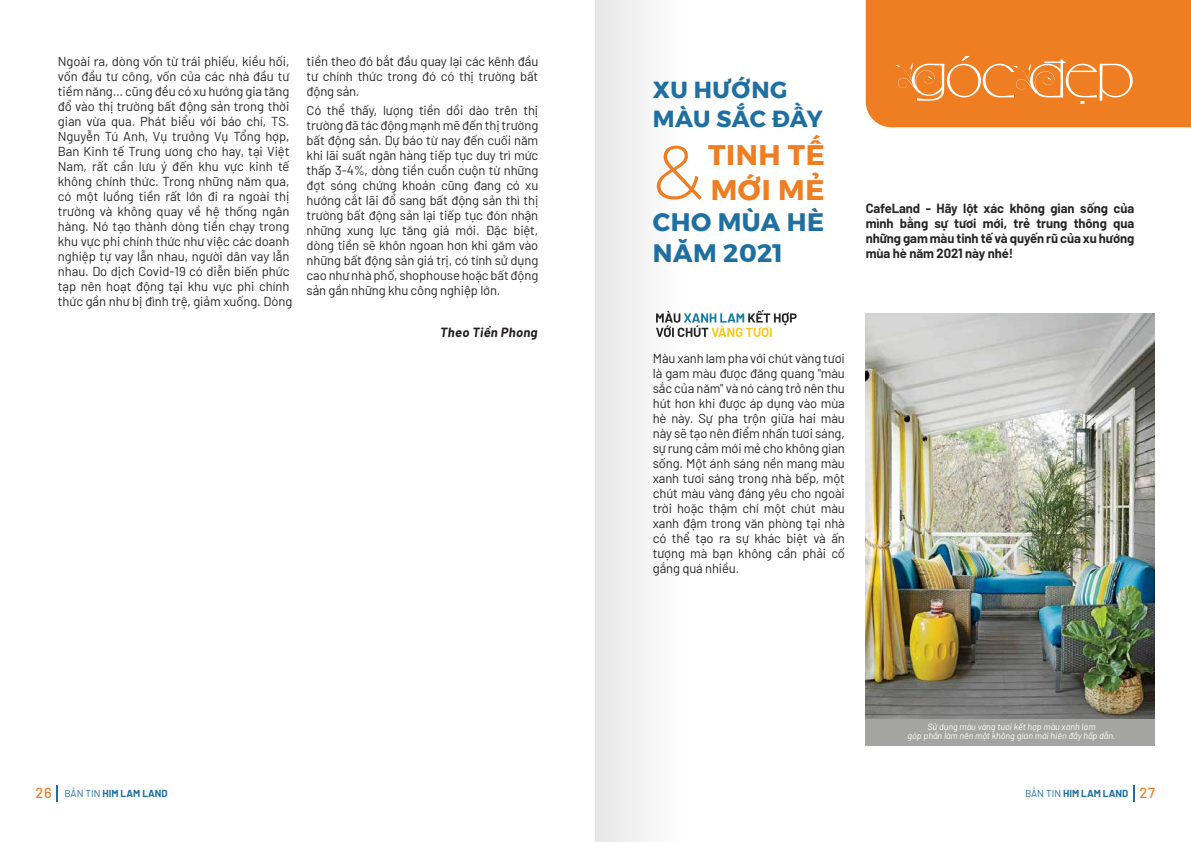
<style>
.page{position:relative;width:1191px;height:842px;background:#fff}
.page>*{position:absolute;margin:0;border:0;box-sizing:border-box;transform-origin:0 0}
.t1{font:300 75.9px "Montserrat";color:#ef7d22}
.t2{font:55.2px "UTM Camellia F";color:#fff}
.t3{font:700 28.3px "Montserrat";letter-spacing:.02em;color:#ef7d22}
.t4{font:700 25.2px/30.8px "Montserrat";letter-spacing:.02em;color:#1f6fa0}
.t5{font:700 23.2px/28.4px "Montserrat";letter-spacing:.02em;color:#1f6fa0}
.t6{font:13px/15px "Barlow";letter-spacing:-.005em;color:#262626;text-align:justify}
.t7{font:700 13px/15px "Barlow";letter-spacing:-.005em;color:#262626;text-align:justify}
.t8{font:italic 700 13px "Barlow";letter-spacing:.025em;color:#231f20}
.t9{font:700 10px "Barlow";color:#1e6fa0}
.t10{font:italic 9px/9.4px "Barlow";color:#fff;text-align:center}
.s1{font-weight:500;font-size:14.6px;color:#ef7d22}
.s2{font-weight:400}
</style>
<div class="page">
<div style="left:595px;top:0;width:89px;height:842px;background:#f2f2f2"></div>
<svg style="left:57px;top:785px;width:1px;height:16px"></svg>
<svg style="left:1133px;top:785px;width:1px;height:16px"></svg>
<div style="left:865px;top:0;width:326px;height:127px;background:#ef7d22"></div>
<svg style="left:656px;top:310px;width:140px;height:27px"></svg>
<div style="left:865px;top:718px;width:290px;height:27px;background:#a4a4a2"></div>
<img style="left:865px;top:313px;width:290px;height:405px">
<p class="t6" style="left:58px;top:53px;width:236px;text-align:left">Ngoài ra, dòng vốn từ trái phiếu, kiều hối, vốn đầu tư công, vốn của các nhà đầu tư tiềm năng… cũng đều có xu hướng gia tăng đổ vào thị trường bất động sản trong thời gian vừa qua. Phát biểu với báo chí, TS.<br>Nguyễn Tú Anh, Vụ trưởng Vụ Tổng hợp, Ban Kinh tế Trung ương cho hay, tại Việt Nam, rất cần lưu ý đến khu vực kinh tế không chính thức. Trong những năm qua, có một luồng tiền rất lớn đi ra ngoài thị trường và không quay về hệ thống ngân hàng. Nó tạo thành dòng tiền chạy trong khu vực phi chính thức như việc các doanh nghiệp tự vay lẫn nhau, người dân vay lẫn nhau. Do dịch Covid-19 có diễn biến phức tạp nên hoạt động tại khu vực phi chính thức gần như bị đình trệ, giảm xuống. Dòng</p>
<p class="t6" style="left:307px;top:53px;width:233px">tiền theo đó bắt đầu quay lại các kênh đầu tư chính thức trong đó có thị trường bất động sản.</p>
<p class="t6" style="left:307px;top:102px;width:233px">Có thể thấy, lượng tiền dồi dào trên thị trường đã tác động mạnh mẽ đến thị trường bất động sản. Dự báo từ nay đến cuối năm khi lãi suất ngân hàng tiếp tục duy trì mức thấp 3-4%, dòng tiền cuồn cuộn từ những đợt sóng chứng khoán cũng đang có xu hướng cắt lãi đổ sang bất động sản thì thị trường bất động sản lại tiếp tục đón nhận những xung lực tăng giá mới. Đặc biệt, dòng tiền sẽ khôn ngoan hơn khi găm vào những bất động sản giá trị, có tính sử dụng cao như nhà phố, shophouse hoặc bất động sản gần những khu công nghiệp lớn.</p>
<p class="t8" style="left:440px;top:323px;width:99px">Theo Tiền Phong</p>
<h3 class="t5" style="left:653px;top:76px;width:171px">XU HƯỚNG<br>MÀU SẮC ĐẦY</h3>
<h3 class="t3" style="left:708px;top:132px;width:118px">TINH TẾ</h3>
<h1 class="t1" style="left:653px;top:121px;width:51px">&amp;</h1>
<h3 class="t3" style="left:710px;top:168px;width:115px">MỚI MẺ</h3>
<h3 class="t4" style="left:653px;top:207px;width:173px">CHO MÙA HÈ<br>NĂM 2021</h3>
<h2 class="t2" style="left:911px;top:30px;width:224px">Góc Ðẹp</h2>
<p class="t7" style="left:865px;top:200px;width:270px">CafeLand - Hãy lột xác không gian sống của mình bằng sự tươi mới, trẻ trung thông qua những gam màu tinh tế và quyến rũ của xu hướng mùa hè năm 2021 này nhé!</p>
<p class="t6" style="left:653px;top:349px;width:194px">Màu xanh lam pha với chút vàng tươi là gam màu được đăng quang "màu sắc của năm" và nó càng trở nên thu hút hơn khi được áp dụng vào mùa hè này. Sự pha trộn giữa hai màu này sẽ tạo nên điểm nhấn tươi sáng, sự rung cảm mới mẻ cho không gian sống. Một ánh sáng nền mang màu xanh tươi sáng trong nhà bếp, một chút màu vàng đáng yêu cho ngoài trời hoặc thậm chí một chút màu xanh đậm trong văn phòng tại nhà có thể tạo ra sự khác biệt và ấn tượng mà bạn không cần phải cố gắng quá nhiều.</p>
<p class="t10" style="left:907px;top:721px;width:209px">Sử dụng màu vàng tươi kết hợp màu xanh lam<br>góp phần làm nên một không gian mái hiên đầy hấp dẫn.</p>
<p class="t9" style="left:36px;top:786px;width:134px"><span class="s1">26</span> <span class="s2">BẢN TIN</span> HIM LAM LAND</p>
<p class="t9" style="left:1025px;top:786px;width:132px"><span class="s2">BẢN TIN</span> HIM LAM LAND <span class="s1">27</span></p>
</div>
